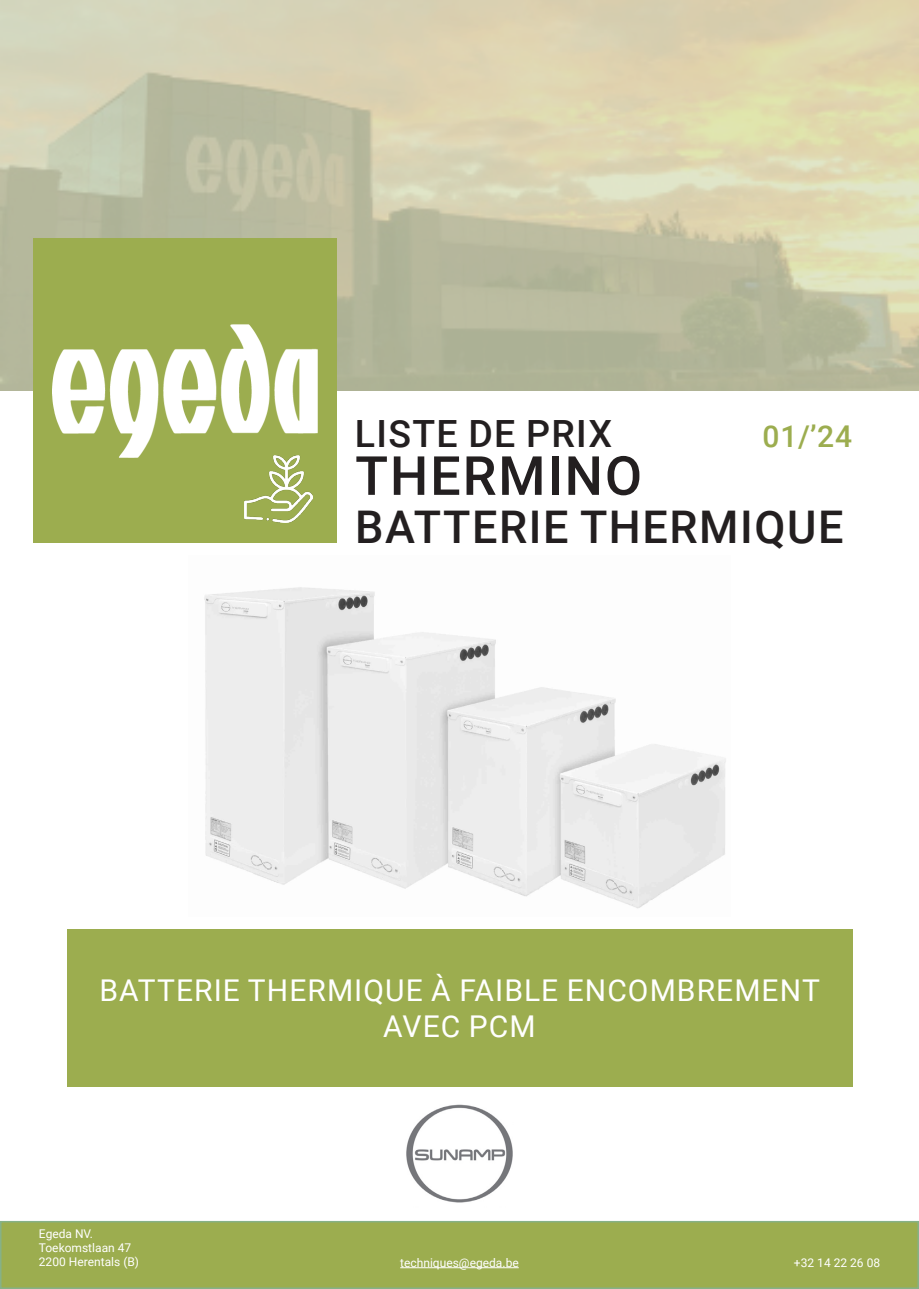
<style>
.page{position:relative;width:919px;height:1289px;background:#fff}
.page>*{position:absolute;margin:0;border:0;box-sizing:border-box;transform-origin:0 0}
.t1{font:500 54px "Roboto";letter-spacing:.035em;color:#231f20}
.t2{font:500 45px "Roboto";letter-spacing:.035em;color:#231f20}
.t3{font:500 37.5px "Roboto";letter-spacing:.035em;color:#231f20}
.t4{font:30px/36px "Roboto";letter-spacing:.035em;color:#fff;text-align:center}
.t5{font:500 30px "Roboto";color:#9cad4f}
.t6{font:12px "Roboto";color:#fff}
</style>
<div class="page">
<div style="left:1px;top:1221px;width:917px;height:67px;background:#9cad4f"></div>
<div style="left:0;top:1220px;width:918px;height:68px;border:2px solid #86b187"></div>
<svg style="left:0;top:0;width:918px;height:391px;background:#cbc8a9"></svg>
<div style="left:33px;top:239px;width:303px;height:304px;background:#9cad4f"></div>
<img style="left:52px;top:324px;width:265px;height:134px">
<hr style="left:400px;top:1267px;width:118px;height:1px;background:#fff">
<div style="left:67px;top:929px;width:785px;height:157px;background:#9cad4f"></div>
<img style="left:204px;top:587px;width:522px;height:322px">
<img style="left:244px;top:455px;width:68px;height:68px">
<img style="left:406px;top:1104px;width:107px;height:99px">
<p class="t3" style="left:355px;top:407px;width:259px">LISTE DE PRIX</p>
<p class="t5" style="left:762px;top:415px;width:91px">01/’24</p>
<p class="t1" style="left:355px;top:438px;width:288px">THERMINO</p>
<p class="t2" style="left:355px;top:495px;width:490px">BATTERIE THERMIQUE</p>
<p class="t4" style="left:99px;top:971px;width:722px">BATTERIE THERMIQUE À FAIBLE ENCOMBREMENT<br>AVEC PCM</p>
<p class="t6" style="left:39px;top:1224px;width:56px">Egeda NV.</p>
<p class="t6" style="left:39px;top:1239px;width:94px">Toekomstlaan 47</p>
<p class="t6" style="left:39px;top:1253px;width:102px">2200 Herentals (B)</p>
<p class="t6" style="left:400px;top:1254px;width:120px">techniques@egeda.be</p>
<p class="t6" style="left:793px;top:1254px;width:88px">+32 14 22 26 08</p>
</div>
